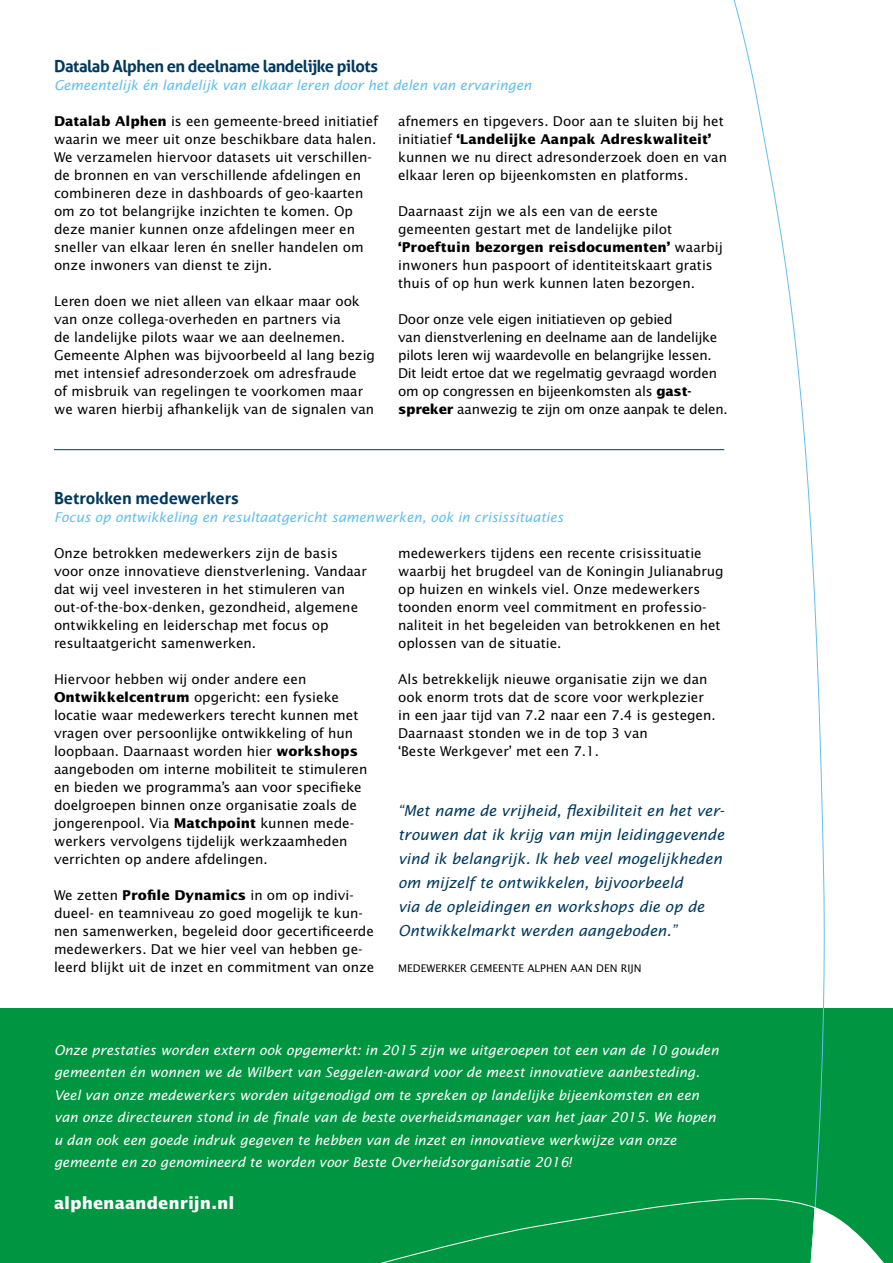
<style>
.page{position:relative;width:893px;height:1263px;background:#fff}
.page>*{position:absolute;margin:0;border:0;box-sizing:border-box;transform-origin:0 0}
.t1{font:700 16.5px "Aller";letter-spacing:-.03em;color:#00395e}
.t2{font:700 16.5px "Aller";color:#00395e}
.t3{font:700 16.5px "Lucida Sans Std";color:#fff}
.t4{font:italic 15px/24px "Lucida Sans Std";color:#00395e}
.t5{font:13.5px/18px "Lucida Sans Std";color:#000}
.t6{font:italic 13.5px/22.5px "Lucida Sans Std";color:#fff}
.t7{font:13.5px/18px "Lucida Sans Std";letter-spacing:-.02em;color:#000}
.t8{font:italic 13.5px "Lucida Sans Std";color:#65beec}
.t9{font:10.5px "Lucida Sans Std";color:#000}
.s1{font-weight:700}
</style>
<div class="page">
<hr style="left:54px;top:449px;width:670px;height:1px;background:#00395e">
<div style="left:0;top:1008px;width:893px;height:255px;background:#009641"></div>
<svg style="left:712px;top:0;width:113px;height:1200px"></svg>
<svg style="left:816px;top:1207px;width:68px;height:56px"></svg>
<svg style="left:380px;top:1189px;width:436px;height:74px"></svg>
<p class="t1" style="left:54px;top:56px;width:326px">Datalab Alphen en deelname landelijke pilots</p>
<p class="t8" style="left:54px;top:77px;width:479px">Gemeentelijk én landelijk van elkaar leren door het delen van ervaringen</p>
<p class="t5" style="left:398px;top:112px;width:330px">afnemers en tipgevers. Door aan te sluiten bij het initiatief <span class="s1">‘Landelijke Aanpak Adreskwaliteit’ </span>kunnen we nu direct adresonderzoek doen en van elkaar leren op bijeenkomsten en platforms.</p>
<p class="t5" style="left:398px;top:202px;width:326px">Daarnaast zijn we als een van de eerste gemeenten gestart met de landelijke pilot <span class="s1">‘Proeftuin bezorgen reisdocumenten’</span> waarbij inwoners hun paspoort of identiteitskaart gratis thuis of op hun werk kunnen laten bezorgen.</p>
<p class="t7" style="left:398px;top:310px;width:331px">Door onze vele eigen initiatieven op gebied<br>van dienstverlening en deelname aan de landelijke pilots leren wij waardevolle en belangrijke lessen.<br>Dit leidt ertoe dat we regelmatig gevraagd worden om op congressen en bijeenkomsten als <span class="s1">gast&shy;spreker</span> aanwezig te zijn om onze aanpak te delen.</p>
<p class="t5" style="left:54px;top:112px;width:326px"><span class="s1">Datalab Alphen</span> is een gemeente-breed initiatief waarin we meer uit onze beschikbare data halen.<br>We verzamelen hiervoor datasets uit verschillen&shy;de bronnen en van verschillende afdelingen en combineren deze in dashboards of geo-kaarten om zo tot belangrijke inzichten te komen. Op deze manier kunnen onze afdelingen meer en sneller van elkaar leren én sneller handelen om onze inwoners van dienst te zijn.</p>
<p class="t5" style="left:54px;top:292px;width:322px">Leren doen we niet alleen van elkaar maar ook van onze collega-overheden en partners via<br>de landelijke pilots waar we aan deelnemen.<br>Gemeente Alphen was bijvoorbeeld al lang bezig met intensief adresonderzoek om adresfraude<br>of misbruik van regelingen te voorkomen maar we waren hierbij afhankelijk van de signalen van</p>
<p class="t2" style="left:54px;top:488px;width:186px">Betrokken medewerkers</p>
<p class="t8" style="left:54px;top:509px;width:511px">Focus op ontwikkeling en resultaatgericht samenwerken, ook in crisissituaties</p>
<p class="t5" style="left:54px;top:544px;width:314px">Onze betrokken medewerkers zijn de basis voor onze innovatieve dienstverlening. Vandaar dat wij veel investeren in het stimuleren van out-of-the-box-denken, gezondheid, algemene ontwikkeling en leiderschap met focus op resultaatgericht samenwerken.</p>
<p class="t5" style="left:54px;top:670px;width:315px">Hiervoor hebben wij onder andere een <span class="s1">Ontwikkelcentrum</span> opgericht: een fysieke locatie waar medewerkers terecht kunnen met vragen over persoonlijke ontwikkeling of hun loopbaan. Daarnaast worden hier <span class="s1">workshops </span>aangeboden om interne mobiliteit te stimuleren en bieden we programma’s aan voor specifieke doelgroepen binnen onze organisatie zoals de jongerenpool. Via <span class="s1">Matchpoint</span> kunnen mede&shy;werkers vervolgens tijdelijk werkzaamheden verrichten op andere afdelingen.</p>
<p class="t5" style="left:54px;top:886px;width:322px">We zetten <span class="s1">Profile Dynamics</span> in om op indivi&shy;dueel- en teamniveau zo goed mogelijk te kun&shy;nen samenwerken, begeleid door gecertificeerde medewerkers. Dat we hier veel van hebben ge&shy;leerd blijkt uit de inzet en commitment van onze</p>
<p class="t5" style="left:398px;top:544px;width:327px">medewerkers tijdens een recente crisissituatie waarbij het brugdeel van de Koningin Julianabrug op huizen en winkels viel. Onze medewerkers toonden enorm veel commitment en professio&shy;naliteit in het begeleiden van betrokkenen en het oplossen van de situatie.</p>
<p class="t5" style="left:398px;top:670px;width:319px">Als betrekkelijk nieuwe organisatie zijn we dan ook enorm trots dat de score voor werkplezier in een jaar tijd van 7.2 naar een 7.4 is gestegen.<br>Daarnaast stonden we in de top 3 van<br>‘Beste Werkgever’ met een 7.1.</p>
<p class="t4" style="left:398px;top:799px;width:328px">“Met name de vrijheid, flexibiliteit en het ver&shy;trouwen dat ik krijg van mijn leidinggevende vind ik belangrijk. Ik heb veel mogelijkheden om mijzelf te ontwikkelen, bijvoorbeeld<br>via de opleidingen en workshops die op de Ontwikkelmarkt werden aangeboden.”</p>
<p class="t9" style="left:398px;top:962px;width:245px">MEDEWERKER GEMEENTE ALPHEN AAN DEN RIJN</p>
<p class="t6" style="left:54px;top:1039px;width:666px">Onze prestaties worden extern ook opgemerkt: in 2015 zijn we uitgeroepen tot een van de 10 gouden gemeenten én wonnen we de Wilbert van Seggelen-award voor de meest innovatieve aanbesteding.<br>Veel van onze medewerkers worden uitgenodigd om te spreken op landelijke bijeenkomsten en een van onze directeuren stond in de finale van de beste overheidsmanager van het jaar 2015. We hopen u dan ook een goede indruk gegeven te hebben van de inzet en innovatieve werkwijze van onze gemeente en zo genomineerd te worden voor Beste Overheidsorganisatie 2016!</p>
<p class="t3" style="left:54px;top:1194px;width:182px">alphenaandenrijn.nl</p>
</div>
